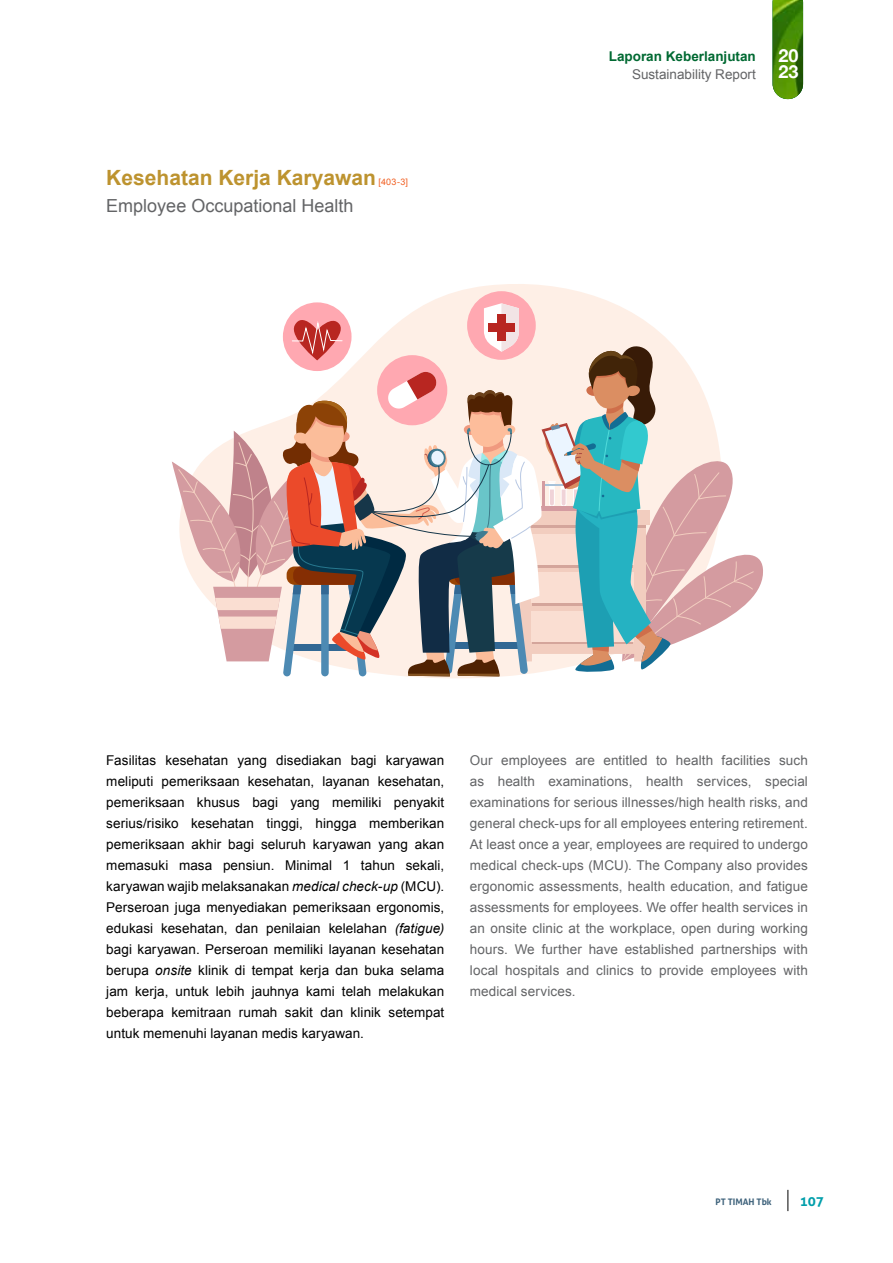
<style>
.page{position:relative;width:893px;height:1263px;background:#fff}
.page>*{position:absolute;margin:0;border:0;box-sizing:border-box;transform-origin:0 0}
.t1{font:700 21px "Arial";color:#bd932f}
.t2{font:18px "Arial";color:#636466}
.t3{font:700 18px/16.5px "Helvetica Neue";color:#fff}
.t4{font:13.5px/21px "Arial";letter-spacing:.005em;color:#000;text-align:justify}
.t5{font:13.5px/21px "Arial";letter-spacing:.005em;color:#636466;text-align:justify}
.t6{font:700 13.5px "Arial";color:#006932}
.t7{font:700 13.5px "Aller";color:#009eaa}
.t8{font:700 9px "Aller";color:#3e627b}
.t9{font:9px "Arial";color:#f15f22}
.s1{font-style:italic}
</style>
<div class="page">
<svg style="left:787px;top:1190px;width:1px;height:21px"></svg>
<img style="left:773px;top:0;width:30px;height:99px">
<svg style="left:421px;top:284px;width:191px;height:395px;fill:#feefe6"></svg>
<div style="left:467px;top:291px;width:69px;height:69px;background:#ffa8b1;border-radius:50%"></div>
<svg style="left:172px;top:303px;width:591px;height:374px"></svg>
<div style="left:497px;top:314px;width:8px;height:27px;background:#b82621"></div>
<div style="left:488px;top:323px;width:27px;height:9px;background:#b82621"></div>
<h1 class="t1" style="left:106px;top:164px;width:271px">Kesehatan Kerja Karyawan</h1>
<p class="t9" style="left:378px;top:176px;width:31px">[403-3]</p>
<h2 class="t2" style="left:106px;top:194px;width:249px">Employee Occupational Health</h2>
<p class="t6" style="left:609px;top:47px;width:149px">Laporan Keberlanjutan</p>
<p class="t5" style="left:632px;top:64px;width:125px">Sustainability Report</p>
<h2 class="t3" style="left:779px;top:48px;width:22px">20<br>23</h2>
<p class="t4" style="left:106px;top:749px;width:340px">Fasilitas kesehatan yang disediakan bagi karyawan meliputi pemeriksaan kesehatan, layanan kesehatan, pemeriksaan khusus bagi yang memiliki penyakit serius/risiko kesehatan tinggi, hingga memberikan pemeriksaan akhir bagi seluruh karyawan yang akan memasuki masa pensiun. Minimal 1 tahun sekali, karyawan wajib melaksanakan <span class="s1">medical check-up</span> (MCU).<br>Perseroan juga menyediakan pemeriksaan ergonomis, edukasi kesehatan, dan penilaian kelelahan <span class="s1">(fatigue) </span>bagi karyawan. Perseroan memiliki layanan kesehatan berupa <span class="s1">onsite</span> klinik di tempat kerja dan buka selama jam kerja, untuk lebih jauhnya kami telah melakukan beberapa kemitraan rumah sakit dan klinik setempat untuk memenuhi layanan medis karyawan.</p>
<p class="t5" style="left:470px;top:749px;width:340px">Our employees are entitled to health facilities such as health examinations, health services, special examinations for serious illnesses/high health risks, and general check-ups for all employees entering retirement.<br>At least once a year, employees are required to undergo medical check-ups (MCU). The Company also provides ergonomic assessments, health education, and fatigue assessments for employees. We offer health services in an onsite clinic at the workplace, open during working hours. We further have established partnerships with local hospitals and clinics to provide employees with medical services.</p>
<p class="t8" style="left:715px;top:1196px;width:58px">PT TIMAH Tbk</p>
<p class="t7" style="left:800px;top:1193px;width:26px">107</p>
</div>
